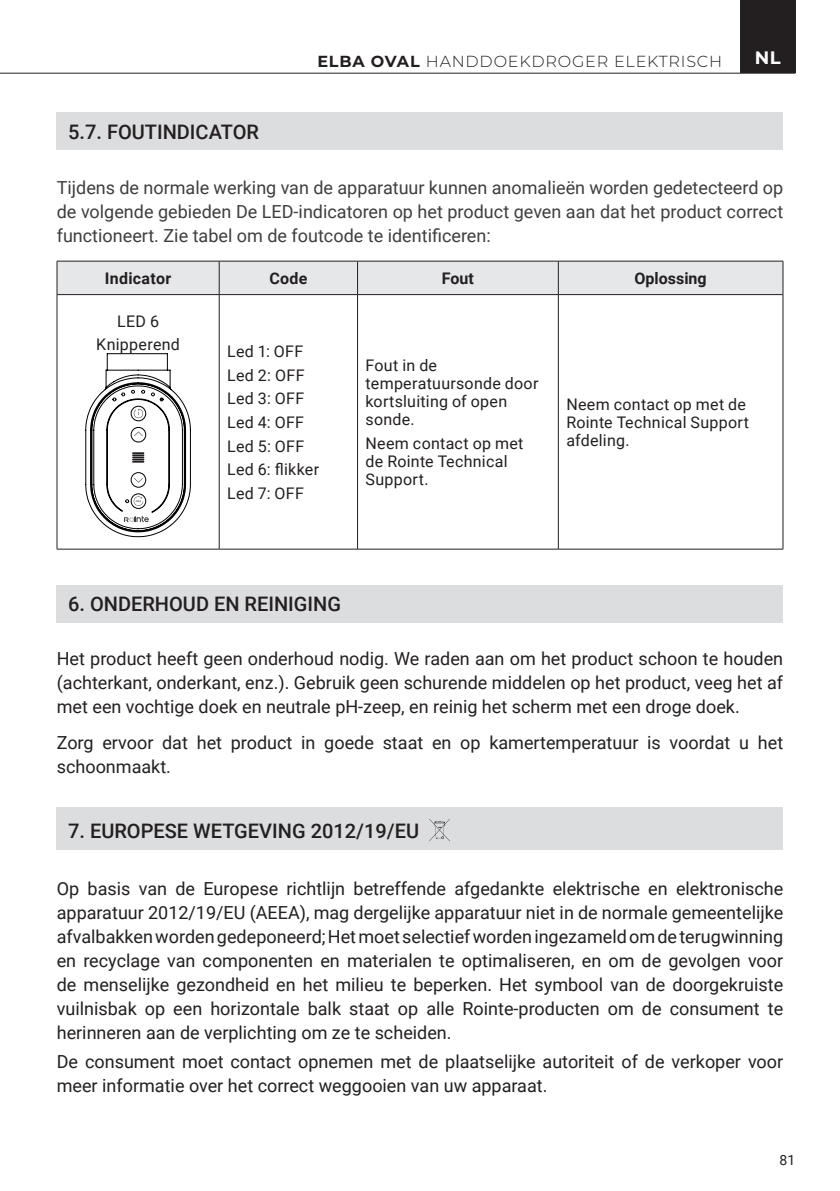
<style>
.page{position:relative;width:840px;height:1191px;background:#fff}
.page>*{position:absolute;margin:0;border:0;box-sizing:border-box;transform-origin:0 0}
.t1{font:500 20px "Roboto";color:#231f20}
.t2{font:18px/24px "Roboto";color:#231f20;text-align:justify}
.t3{font:18px/24px "Roboto";color:#3e3e3f;text-align:justify}
.t4{font:700 18px "Montserrat";color:#fff}
.t5{font:16px/23.6px "Roboto";letter-spacing:.02em;color:#231f20}
.t6{font:300 16px "Montserrat";letter-spacing:.05em;color:#231f20}
.t7{font:700 16px "Roboto";letter-spacing:.005em;color:#231f20}
.t8{font:14px "Roboto";color:#231f20}
.s1{font-weight:700}
</style>
<div class="page">
<hr style="left:0;top:73px;width:795px;height:1px;background:#231f20">
<div style="left:739px;top:0;width:56px;height:73px;background:#231f20"></div>
<div style="left:57px;top:112px;width:725px;height:38px;background:#dcdddf"></div>
<div style="left:58px;top:262px;width:724px;height:32px;background:#e6e7e9"></div>
<hr style="left:57px;top:261px;width:162px;height:1px;background:#231f20">
<hr style="left:57px;top:261px;width:1px;height:33px;background:#231f20">
<hr style="left:219px;top:261px;width:138px;height:1px;background:#231f20">
<hr style="left:219px;top:261px;width:1px;height:33px;background:#231f20">
<hr style="left:357px;top:261px;width:201px;height:1px;background:#231f20">
<hr style="left:357px;top:261px;width:1px;height:33px;background:#231f20">
<hr style="left:558px;top:261px;width:224px;height:1px;background:#231f20">
<hr style="left:557px;top:261px;width:1px;height:33px;background:#231f20">
<hr style="left:782px;top:261px;width:1px;height:33px;background:#231f20">
<hr style="left:57px;top:294px;width:162px;height:1px;background:#231f20">
<hr style="left:57px;top:295px;width:1px;height:254px;background:#231f20">
<hr style="left:219px;top:294px;width:138px;height:1px;background:#231f20">
<hr style="left:219px;top:295px;width:1px;height:254px;background:#231f20">
<hr style="left:357px;top:294px;width:201px;height:1px;background:#231f20">
<hr style="left:357px;top:295px;width:1px;height:254px;background:#231f20">
<hr style="left:558px;top:294px;width:224px;height:1px;background:#231f20">
<hr style="left:557px;top:295px;width:1px;height:254px;background:#231f20">
<hr style="left:782px;top:295px;width:1px;height:254px;background:#231f20">
<hr style="left:57px;top:549px;width:162px;height:1px;background:#231f20">
<hr style="left:219px;top:549px;width:138px;height:1px;background:#231f20">
<hr style="left:357px;top:549px;width:201px;height:1px;background:#231f20">
<hr style="left:558px;top:549px;width:224px;height:1px;background:#231f20">
<div style="left:57px;top:585px;width:725px;height:37px;background:#dcdddf"></div>
<div style="left:57px;top:807px;width:725px;height:42px;background:#dcdddf"></div>
<svg style="left:429px;top:819px;width:20px;height:22px"></svg>
<svg style="left:85px;top:353px;width:106px;height:184px"></svg>
<p class="t1" style="left:68px;top:118px;width:192px">5.7. FOUTINDICATOR</p>
<p class="t6" style="left:317px;top:50px;width:406px"><span class="s1">ELBA OVAL</span> HANDDOEKDROGER ELEKTRISCH</p>
<p class="t4" style="left:754px;top:45px;width:27px">NL</p>
<p class="t3" style="left:57px;top:174px;width:727px">Tijdens de normale werking van de apparatuur kunnen anomalieën worden gedetecteerd op de volgende gebieden De LED-indicatoren op het product geven aan dat het product correct functioneert. Zie tabel om de foutcode te identificeren:</p>
<p class="t7" style="left:105px;top:267px;width:68px">Indicator</p>
<p class="t7" style="left:269px;top:267px;width:40px">Code</p>
<p class="t7" style="left:441px;top:267px;width:34px">Fout</p>
<p class="t7" style="left:634px;top:267px;width:74px">Oplossing</p>
<p class="t5" style="left:96px;top:308px;width:85px;text-align:center">LED 6<br>Knipperend</p>
<p class="t5" style="left:227px;top:339px;width:93px">Led 1: OFF<br>Led 2: OFF<br>Led 3: OFF<br>Led 4: OFF<br>Led 5: OFF<br>Led 6: flikker<br>Led 7: OFF</p>
<p class="t5" style="left:365px;top:356px;width:174px;line-height:18px">Fout in de temperatuursonde door kortsluiting of open sonde.</p>
<p class="t5" style="left:365px;top:433px;width:159px;line-height:18px">Neem contact op met de Rointe Technical<br>Support.</p>
<p class="t5" style="left:566px;top:394px;width:184px;line-height:18px">Neem contact op met de<br>Rointe Technical Support afdeling.</p>
<p class="t1" style="left:68px;top:590px;width:274px">6. ONDERHOUD EN REINIGING</p>
<p class="t2" style="left:57px;top:646px;width:727px">Het product heeft geen onderhoud nodig. We raden aan om het product schoon te houden (achterkant, onderkant, enz.). Gebruik geen schurende middelen op het product, veeg het af met een vochtige doek en neutrale pH-zeep, en reinig het scherm met een droge doek.</p>
<p class="t2" style="left:57px;top:729px;width:727px">Zorg ervoor dat het product in goede staat en op kamertemperatuur is voordat u het schoonmaakt.</p>
<p class="t1" style="left:68px;top:817px;width:352px">7. EUROPESE WETGEVING 2012/19/EU</p>
<p class="t2" style="left:57px;top:875px;width:727px">Op basis van de Europese richtlijn betreffende afgedankte elektrische en elektronische apparatuur 2012/19/EU (AEEA), mag dergelijke apparatuur niet in de normale gemeentelijke afvalbakken worden gedeponeerd; Het moet selectief worden ingezameld om de terugwinning en recyclage van componenten en materialen te optimaliseren, en om de gevolgen voor de menselijke gezondheid en het milieu te beperken. Het symbool van de doorgekruiste vuilnisbak op een horizontale balk staat op alle Rointe-producten om de consument te herinneren aan de verplichting om ze te scheiden.</p>
<p class="t2" style="left:57px;top:1049px;width:727px">De consument moet contact opnemen met de plaatselijke autoriteit of de verkoper voor meer informatie over het correct weggooien van uw apparaat.</p>
<p class="t8" style="left:779px;top:1150px;width:17px">81</p>
</div>
